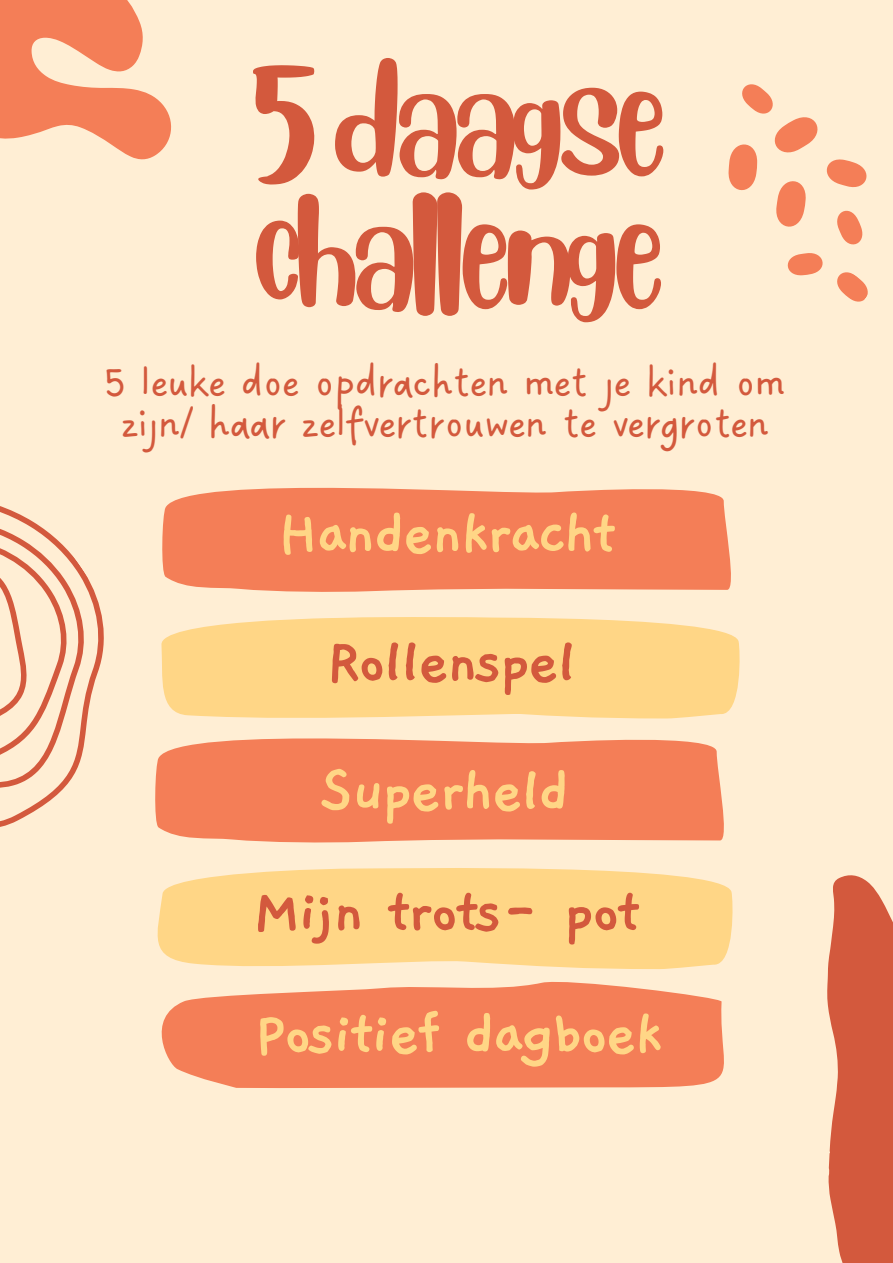
<style>
.page{position:relative;width:893px;height:1263px;background:#ffeed4}
.page>*{position:absolute;margin:0;border:0;box-sizing:border-box;transform-origin:0 0}
.t1{font:110.25px "Blueberry";letter-spacing:-.045em;color:#d3593d}
.t2{font:700 67.5px "Gaegu";letter-spacing:-.045em;color:#ffd686}
.t3{font:700 67.5px "Gaegu";letter-spacing:-.045em;color:#d3593d}
.t4{font:45px/40.5px "DO Sans Regular Alt";letter-spacing:-.045em;color:#d3593d;text-align:center}
</style>
<div class="page">
<svg style="left:161px;top:982px;width:563px;height:106px;background:#f58a64"></svg>
<svg style="left:157px;top:868px;width:576px;height:101px;background:#ffd88c"></svg>
<div style="left:184px;top:738px;width:540px;height:105px;background:#f47e57"></div>
<svg style="left:184px;top:617px;width:556px;height:102px;background:#ffd78b"></svg>
<div style="left:184px;top:487px;width:547px;height:105px;background:#f47e57"></div>
<svg style="left:0;top:0;width:172px;height:160px;fill:#f47e57"></svg>
<svg style="left:827px;top:875px;width:66px;height:388px;background:#d96f53"></svg>
<svg style="left:728px;top:84px;width:140px;height:218px"></svg>
<svg style="left:155px;top:497px;width:29px;height:387px"></svg>
<svg style="left:0;top:799px;width:52px;height:28px"></svg>
<svg style="left:0;top:506px;width:104px;height:293px"></svg>
<p class="t1" style="left:251px;top:41px;width:416px">5 daagse</p>
<p class="t1" style="left:254px;top:174px;width:411px">challenge</p>
<p class="t4" style="left:104px;top:365px;width:683px">5 leuke doe opdrachten met je kind om zijn/ haar zelfvertrouwen te vergroten</p>
<p class="t2" style="left:277px;top:500px;width:341px">Handenkracht</p>
<p class="t3" style="left:326px;top:629px;width:252px">Rollenspel</p>
<p class="t2" style="left:320px;top:758px;width:251px">Superheld</p>
<p class="t3" style="left:253px;top:878px;width:389px">Mijn trots- pot</p>
<p class="t2" style="left:254px;top:1001px;width:411px">Positief dagboek</p>
</div>
